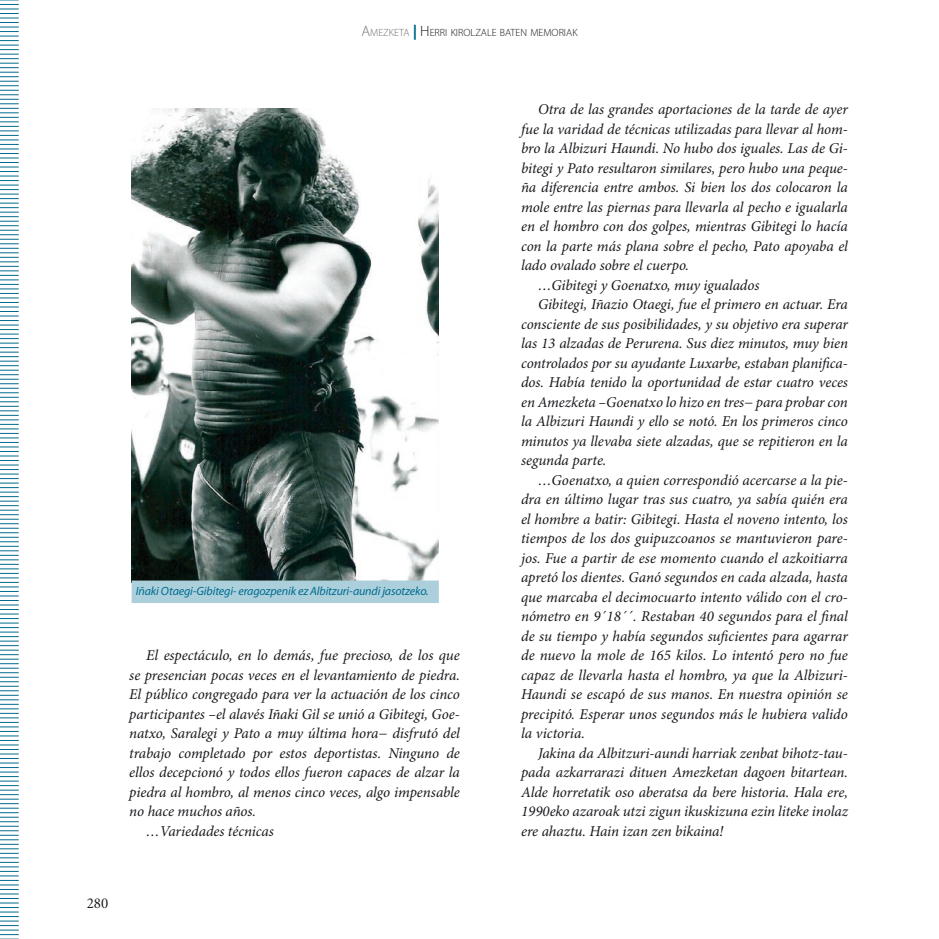
<style>
.page{position:relative;width:939px;height:939px;background:#fff}
.page>*{position:absolute;margin:0;border:0;box-sizing:border-box;transform-origin:0 0}
.TESTUA_Barrura_GAZ{font:italic 15px/19.5px "Minion Pro";letter-spacing:-.005em;color:#1a171c;text-align:justify}
.t1{font:15px "Minion";color:#1a171c}
.OINA{font:italic 12px "Myriad Pro";letter-spacing:-.01em;color:#006b8e}
.t2{font:300 10.5px "Myriad Pro";color:#1a171c}
.s1{font-size:15px;color:#707173}
.s2{color:#707173}
.s3{font-weight:900;font-size:15px;color:#006b8e}
.s4{font-size:15px}
</style>
<div class="page">
<img style="left:132px;top:108px;width:307px;height:472px">
<div style="left:132px;top:580px;width:307px;height:23px;background:#accfdc"></div>
<svg style="left:0;top:0;width:19px;height:939px"></svg>
<p class="t2" style="left:361px;top:27px;width:218px"><span class="s1">A</span><span class="s2">MEZKETA</span> <span class="s3">|</span> <span class="s4">H</span>ERRI KIROLZALE BATEN MEMORIAK</p>
<p class="OINA" style="left:136px;top:585px;width:294px">Iñaki Otaegi-Gibitegi- eragozpenik ez Albitzuri-aundi jasotzeko.</p>
<p class="TESTUA_Barrura_GAZ" style="left:129px;top:646px;width:332px;text-indent:17px">El espectáculo, en lo demás, fue precioso, de los que se presencian pocas veces en el levantamiento de piedra.<br>El público congregado para ver la actuación de los cinco participantes –el alavés Iñaki Gil se unió a Gibitegi, Goe&shy;natxo, Saralegi y Pato a muy última hora− disfrutó del trabajo completado por estos deportistas. Ninguno de ellos decepcionó y todos ellos fueron capaces de alzar la piedra al hombro, al menos cinco veces, algo impensable no hace muchos años.</p>
<p class="TESTUA_Barrura_GAZ" style="left:146px;top:822px;width:129px">…Variedades técnicas</p>
<p class="t1" style="left:87px;top:896px;width:23px">280</p>
<p class="TESTUA_Barrura_GAZ" style="left:521px;top:100px;width:328px;text-indent:17px">Otra de las grandes aportaciones de la tarde de ayer fue la varidad de técnicas utilizadas para llevar al hom&shy;bro la Albizuri Haundi. No hubo dos iguales. Las de Gi&shy;bitegi y Pato resultaron similares, pero hubo una peque&shy;ña diferencia entre ambos. Si bien los dos colocaron la mole entre las piernas para llevarla al pecho e igualarla en el hombro con dos golpes, mientras Gibitegi lo hacía con la parte más plana sobre el pecho, Pato apoyaba el lado ovalado sobre el cuerpo.</p>
<p class="TESTUA_Barrura_GAZ" style="left:538px;top:276px;width:223px">…Gibitegi y Goenatxo, muy igualados</p>
<p class="TESTUA_Barrura_GAZ" style="left:521px;top:295px;width:328px;text-indent:17px">Gibitegi, Iñazio Otaegi, fue el primero en actuar. Era consciente de sus posibilidades, y su objetivo era superar las 13 alzadas de Perurena. Sus diez minutos, muy bien controlados por su ayudante Luxarbe, estaban planifica&shy;dos. Había tenido la oportunidad de estar cuatro veces en Amezketa –Goenatxo lo hizo en tres− para probar con la Albizuri Haundi y ello se notó. En los primeros cinco minutos ya llevaba siete alzadas, que se repitieron en la segunda parte.</p>
<p class="TESTUA_Barrura_GAZ" style="left:521px;top:471px;width:328px;text-indent:17px">…Goenatxo, a quien correspondió acercarse a la pie&shy;dra en último lugar tras sus cuatro, ya sabía quién era el hombre a batir: Gibitegi. Hasta el noveno intento, los tiempos de los dos guipuzcoanos se mantuvieron pare&shy;jos. Fue a partir de ese momento cuando el azkoitiarra apretó los dientes. Ganó segundos en cada alzada, hasta que marcaba el decimocuarto intento válido con el cro&shy;nómetro en 9´18´´. Restaban 40 segundos para el final de su tiempo y había segundos suficientes para agarrar de nuevo la mole de 165 kilos. Lo intentó pero no fue capaz de llevarla hasta el hombro, ya que la Albizuri-Haundi se escapó de sus manos. En nuestra opinión se precipitó. Esperar unos segundos más le hubiera valido la victoria.</p>
<p class="TESTUA_Barrura_GAZ" style="left:521px;top:744px;width:328px;text-indent:17px">Jakina da Albitzuri-aundi harriak zenbat bihotz-tau&shy;pada azkarrarazi dituen Amezketan dagoen bitartean.<br>Alde horretatik oso aberatsa da bere historia. Hala ere, 1990eko azaroak utzi zigun ikuskizuna ezin liteke inolaz ere ahaztu. Hain izan zen bikaina!</p>
</div>
